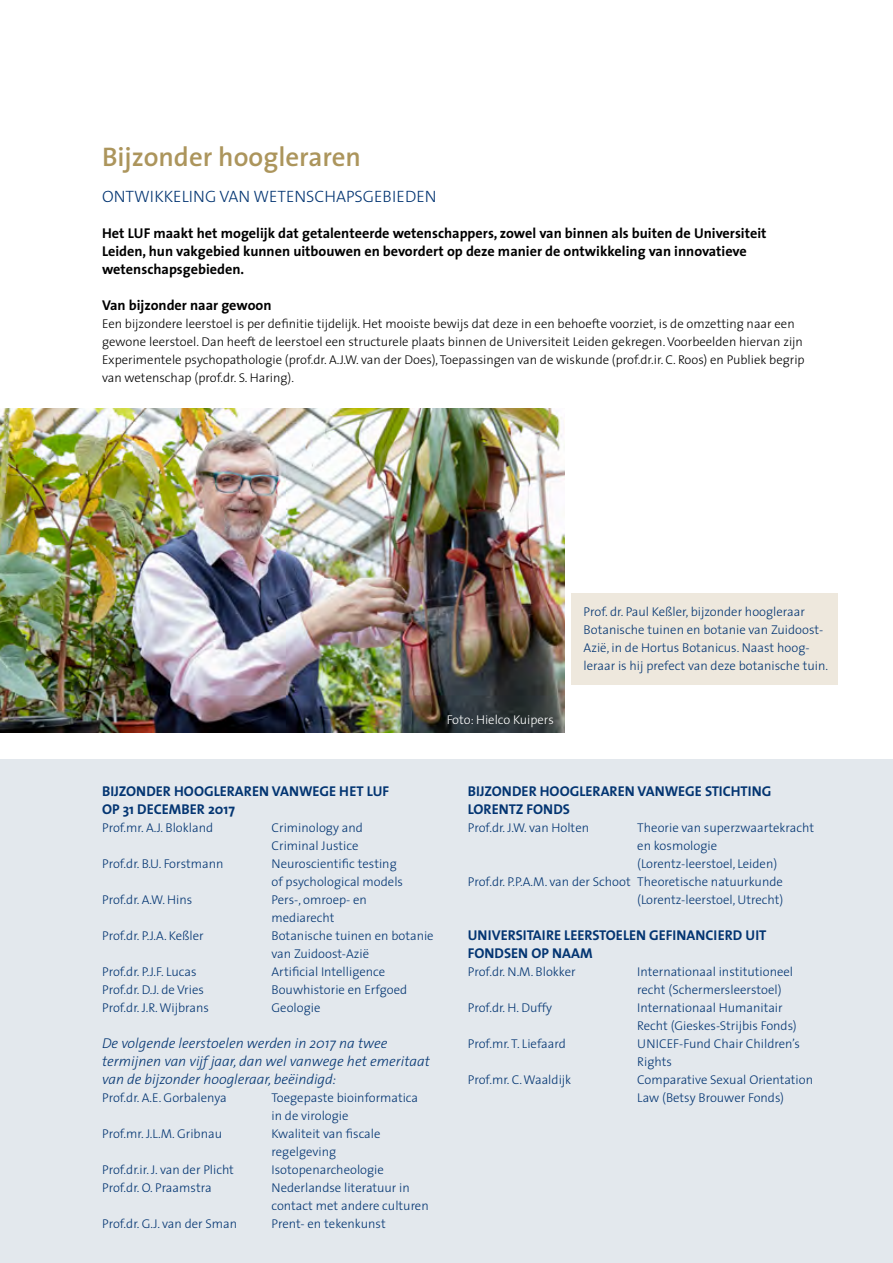
<style>
.page{position:relative;width:893px;height:1263px;background:#fff}
.page>*{position:absolute;margin:0;border:0;box-sizing:border-box;transform-origin:0 0}
.t1{font:600 27px "The Sans";color:#ac955c}
.t2{font:300 16.5px "The Sans B3";color:#033572}
.t3{font:700 14.25px/18px "The Sans";color:#000}
.t4{font:700 14.25px/18px "The Sans";color:#033572}
.t5{font:italic 300 14.25px/18px "The Sans";color:#033572}
.t6{font:300 12.75px/18px "The Sans";color:#033572}
.t7{font:300 12.75px/18px "The Sans";color:#000}
.t8{font:300 12.75px "The Sans";color:#fff}
</style>
<div class="page">
<div style="left:0;top:760px;width:893px;height:503px;background:#e3e8ed"></div>
<div style="left:571px;top:594px;width:267px;height:91px;background:#eee8dd"></div>
<img style="left:0;top:408px;width:564px;height:324px">
<h1 class="t1" style="left:102px;top:134px;width:261px">Bijzonder hoogleraren</h1>
<p class="t2" style="left:102px;top:187px;width:336px">ONTWIKKELING VAN WETENSCHAPSGEBIEDEN</p>
<p class="t3" style="left:102px;top:223px;width:666px">Het LUF maakt het mogelijk dat getalenteerde wetenschappers, zowel van binnen als buiten de Universiteit<br>Leiden, hun vakgebied kunnen uitbouwen en bevordert op deze manier de ontwikkeling van innovatieve wetenschapsgebieden.</p>
<p class="t3" style="left:102px;top:295px;width:171px">Van bijzonder naar gewoon</p>
<p class="t7" style="left:102px;top:314px;width:704px">Een bijzondere leerstoel is per definitie tijdelijk. Het mooiste bewijs dat deze in een behoefte voorziet, is de omzetting naar een gewone leerstoel. Dan heeft de leerstoel een structurele plaats binnen de Universiteit Leiden gekregen. Voorbeelden hiervan zijn Experimentele psychopathologie (prof.dr. A.J.W. van der Does), Toepassingen van de wiskunde (prof.dr.ir. C. Roos) en Publiek begrip van wetenschap (prof.dr. S. Haring).</p>
<p class="t8" style="left:447px;top:709px;width:109px">Foto: Hielco Kuipers</p>
<p class="t6" style="left:584px;top:602px;width:246px">Prof. dr. Paul Keßler, bijzonder hoogleraar Botanische tuinen en botanie van Zuidoost-Azië, in de Hortus Botanicus. Naast hoog&shy;leraar is hij prefect van deze botanische tuin.</p>
<p class="t4" style="left:102px;top:781px;width:289px">BIJZONDER HOOGLERAREN VANWEGE HET LUF<br>OP 31 DECEMBER 2017</p>
<p class="t6" style="left:102px;top:818px;width:113px">Prof.mr. A.J. Blokland</p>
<p class="t6" style="left:272px;top:818px;width:93px">Criminology and<br>Criminal Justice</p>
<p class="t6" style="left:102px;top:854px;width:123px">Prof.dr. B.U. Forstmann</p>
<p class="t6" style="left:272px;top:854px;width:133px">Neuroscientific testing of psychological models</p>
<p class="t6" style="left:102px;top:890px;width:92px">Prof.dr. A.W. Hins</p>
<p class="t6" style="left:272px;top:890px;width:97px">Pers-, omroep- en mediarecht</p>
<p class="t6" style="left:102px;top:926px;width:103px">Prof.dr. P.J.A. Keßler</p>
<p class="t6" style="left:272px;top:926px;width:164px">Botanische tuinen en botanie van Zuidoost-Azië</p>
<p class="t6" style="left:102px;top:962px;width:96px">Prof.dr. P.J.F. Lucas</p>
<p class="t6" style="left:272px;top:962px;width:115px">Artificial Intelligence</p>
<p class="t6" style="left:102px;top:980px;width:103px">Prof.dr. D.J. de Vries</p>
<p class="t6" style="left:272px;top:980px;width:137px">Bouwhistorie en Erfgoed</p>
<p class="t6" style="left:102px;top:998px;width:108px">Prof.dr. J.R. Wijbrans</p>
<p class="t6" style="left:272px;top:998px;width:50px">Geologie</p>
<p class="t5" style="left:102px;top:1033px;width:329px">De volgende leerstoelen werden in 2017 na twee termijnen van vijf jaar, dan wel vanwege het emeritaat van de bijzonder hoogleraar, beëindigd:</p>
<p class="t6" style="left:102px;top:1088px;width:126px">Prof.dr. A.E. Gorbalenya</p>
<p class="t6" style="left:272px;top:1088px;width:148px">Toegepaste bioinformatica in de virologie</p>
<p class="t6" style="left:102px;top:1124px;width:122px">Prof.mr. J.L.M. Gribnau</p>
<p class="t6" style="left:272px;top:1124px;width:111px">Kwaliteit van fiscale regelgeving</p>
<p class="t6" style="left:102px;top:1160px;width:133px">Prof.dr.ir. J. van der Plicht</p>
<p class="t6" style="left:272px;top:1160px;width:114px">Isotopenarcheologie</p>
<p class="t6" style="left:102px;top:1178px;width:111px">Prof.dr. O. Praamstra</p>
<p class="t6" style="left:272px;top:1178px;width:159px">Nederlandse literatuur in contact met andere culturen</p>
<p class="t6" style="left:102px;top:1214px;width:137px">Prof.dr. G.J. van der Sman</p>
<p class="t6" style="left:272px;top:1214px;width:116px">Prent- en tekenkunst</p>
<p class="t4" style="left:468px;top:781px;width:305px">BIJZONDER HOOGLERAREN VANWEGE STICHTING<br>LORENTZ FONDS</p>
<p class="t6" style="left:468px;top:818px;width:123px">Prof.dr. J.W. van Holten</p>
<p class="t6" style="left:637px;top:818px;width:178px">Theorie van superzwaartekracht</p>
<p class="t6" style="left:637px;top:836px;width:81px">en kosmologie</p>
<p class="t6" style="left:637px;top:854px;width:141px">(Lorentz-leerstoel, Leiden)</p>
<p class="t6" style="left:468px;top:872px;width:317px">Prof.dr. P.P.A.M. van der Schoot Theoretische natuurkunde</p>
<p class="t6" style="left:637px;top:890px;width:148px">(Lorentz-leerstoel, Utrecht)</p>
<p class="t4" style="left:468px;top:925px;width:300px">UNIVERSITAIRE LEERSTOELEN GEFINANCIERD UIT<br>FONDSEN OP NAAM</p>
<p class="t6" style="left:468px;top:962px;width:109px">Prof.dr. N.M. Blokker</p>
<p class="t6" style="left:637px;top:962px;width:157px">Internationaal institutioneel recht (Schermersleerstoel)</p>
<p class="t6" style="left:468px;top:998px;width:86px">Prof.dr. H. Duffy</p>
<p class="t6" style="left:637px;top:998px;width:161px">Internationaal Humanitair<br>Recht (Gieskes-Strijbis Fonds)</p>
<p class="t6" style="left:468px;top:1034px;width:100px">Prof.mr. T. Liefaard</p>
<p class="t6" style="left:637px;top:1034px;width:164px">UNICEF-Fund Chair Children’s<br>Rights</p>
<p class="t6" style="left:468px;top:1070px;width:105px">Prof.mr. C. Waaldijk</p>
<p class="t6" style="left:637px;top:1070px;width:177px">Comparative Sexual Orientation<br>Law (Betsy Brouwer Fonds)</p>
</div>
